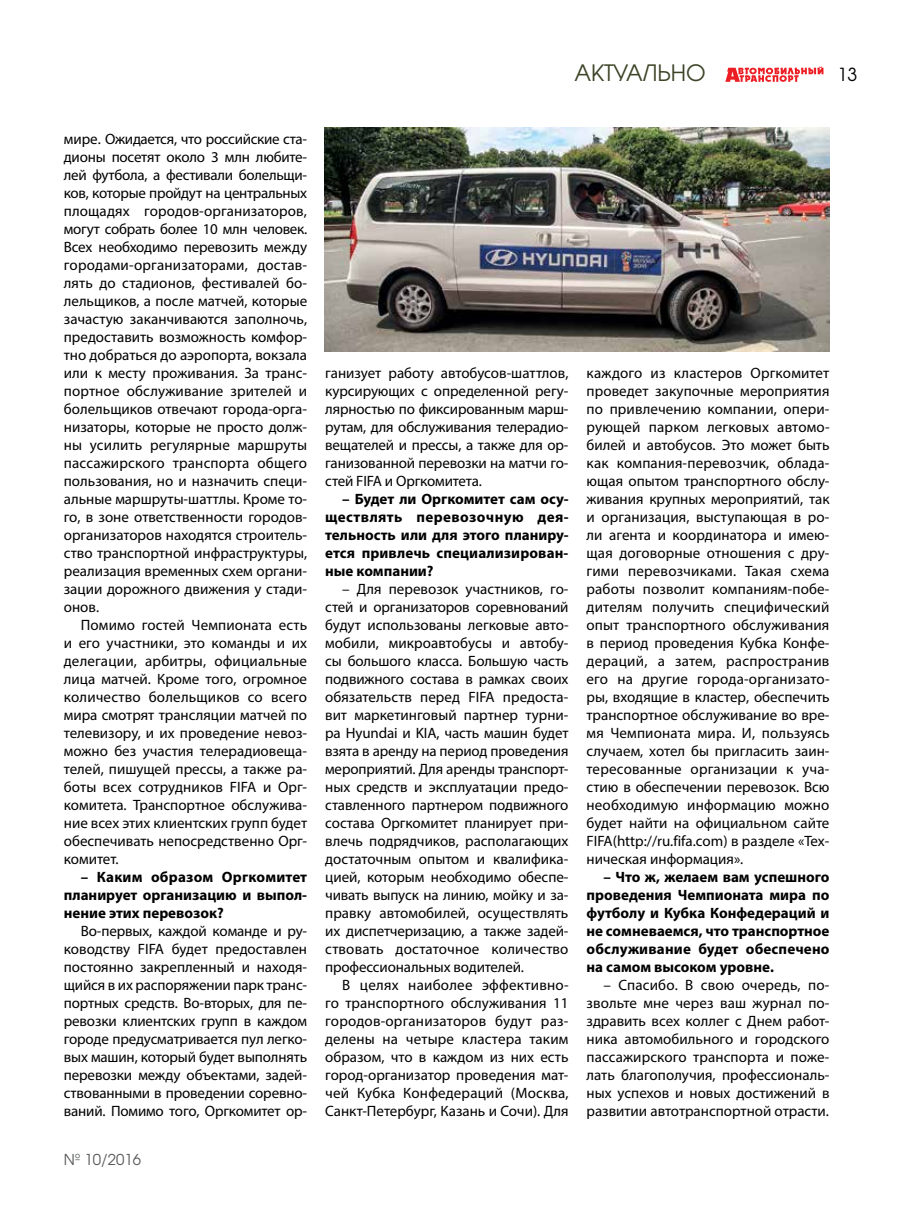
<style>
.page{position:relative;width:915px;height:1212px;background:#fff}
.page>*{position:absolute;margin:0;border:0;box-sizing:border-box;transform-origin:0 0}
.t1{font:22.5px "AG Avalanche C";color:#3c4427}
.t2{font:18px "AG Avalanche C";color:#000}
.t3{font:15px/18px "Myriad Pro";color:#000;text-align:justify}
.t4{font:700 15px/18px "Myriad Pro";color:#000;text-align:justify}
.t5{font:15px "AG Avalanche C";color:#58595b}
</style>
<div class="page">
<svg style="left:725px;top:66px;width:98px;height:16px"></svg>
<img style="left:324px;top:128px;width:505px;height:224px">
<h1 class="t1" style="left:574px;top:59px;width:133px">АКТУАЛЬНО</h1>
<p class="t2" style="left:837px;top:63px;width:21px">13</p>
<p class="t3" style="left:64px;top:130px;width:245px">мире. Ожидается, что российские ста&shy;дионы посетят около 3 млн любите&shy;лей футбола, а фестивали болельщи&shy;ков, которые пройдут на центральных площадях городов-организаторов, могут собрать более 10 млн человек.<br>Всех необходимо перевозить между городами-организаторами, достав&shy;лять до стадионов, фестивалей бо&shy;лельщиков, а после матчей, которые зачастую заканчиваются заполночь, предоставить возможность комфор&shy;тно добраться до аэропорта, вокзала или к месту проживания. За транс&shy;портное обслуживание зрителей и болельщиков отвечают города-орга&shy;низаторы, которые не просто долж&shy;ны усилить регулярные маршруты пассажирского транспорта общего пользования, но и назначить специ&shy;альные маршруты-шаттлы. Кроме то&shy;го, в зоне ответственности городов&shy;организаторов находятся строитель&shy;ство транспортной инфраструктуры, реализация временных схем органи&shy;зации дорожного движения у стади&shy;онов.</p>
<p class="t3" style="left:64px;top:616px;width:245px;text-indent:17px">Помимо гостей Чемпионата есть и его участники, это команды и их делегации, арбитры, официальные лица матчей. Кроме того, огромное количество болельщиков со всего мира смотрят трансляции матчей по телевизору, и их проведение невоз&shy;можно без участия телерадиовеща&shy;телей, пишущей прессы, а также ра&shy;боты всех сотрудников FIFA и Орг&shy;комитета. Транспортное обслужива&shy;ние всех этих клиентских групп будет обеспечивать непосредственно Орг&shy;комитет.</p>
<p class="t4" style="left:64px;top:867px;width:245px;text-indent:17px">– Каким образом Оргкомитет планирует организацию и выпол&shy;нение этих перевозок?</p>
<p class="t3" style="left:64px;top:922px;width:245px;text-indent:17px">Во-первых, каждой команде и ру&shy;ководству FIFA будет предоставлен постоянно закрепленный и находя&shy;щийся в их распоряжении парк транс&shy;портных средств. Во-вторых, для пе&shy;ревозки клиентских групп в каждом городе предусматривается пул легко&shy;вых машин, который будет выполнять перевозки между объектами, задей&shy;ствованными в проведении соревно&shy;ваний. Помимо того, Оргкомитет ор-</p>
<p class="t5" style="left:64px;top:1150px;width:79px">№ 10/2016</p>
<p class="t3" style="left:325px;top:364px;width:245px">ганизует работу автобусов-шаттлов, курсирующих с определенной регу&shy;лярностью по фиксированным марш&shy;рутам, для обслуживания телерадио&shy;вещателей и прессы, а также для ор&shy;ганизованной перевозки на матчи го&shy;стей FIFA и Оргкомитета.</p>
<p class="t4" style="left:325px;top:489px;width:245px;text-indent:17px">– Будет ли Оргкомитет сам осу&shy;ществлять перевозочную дея&shy;тельность или для этого планиру&shy;ется привлечь специализирован&shy;ные компании?</p>
<p class="t3" style="left:325px;top:580px;width:245px;text-indent:17px">– Для перевозок участников, го&shy;стей и организаторов соревнований будут использованы легковые авто&shy;мобили, микроавтобусы и автобу&shy;сы большого класса. Большую часть подвижного состава в рамках своих обязательств перед FIFA предоста&shy;вит маркетинговый партнер турни&shy;ра Hyundai и KIA, часть машин будет взята в аренду на период проведения мероприятий. Для аренды транспорт&shy;ных средств и эксплуатации предо&shy;ставленного партнером подвижного состава Оргкомитет планирует при&shy;влечь подрядчиков, располагающих достаточным опытом и квалифика&shy;цией, которым необходимо обеспе&shy;чивать выпуск на линию, мойку и за&shy;правку автомобилей, осуществлять их диспетчеризацию, а также задей&shy;ствовать достаточное количество профессиональных водителей.</p>
<p class="t3" style="left:325px;top:976px;width:245px;text-indent:17px">В целях наиболее эффективно&shy;го транспортного обслуживания 11 городов-организаторов будут раз&shy;делены на четыре кластера таким образом, что в каждом из них есть город-организатор проведения мат&shy;чей Кубка Конфедераций (Москва, Санкт-Петербург, Казань и Сочи). Для</p>
<p class="t3" style="left:586px;top:364px;width:244px">каждого из кластеров Оргкомитет проведет закупочные мероприятия по привлечению компании, опери&shy;рующей парком легковых автомо&shy;билей и автобусов. Это может быть как компания-перевозчик, облада&shy;ющая опытом транспортного обслу&shy;живания крупных мероприятий, так и организация, выступающая в ро&shy;ли агента и координатора и имею&shy;щая договорные отношения с дру&shy;гими перевозчиками. Такая схема работы позволит компаниям-побе&shy;дителям получить специфический опыт транспортного обслуживания в период проведения Кубка Конфе&shy;дераций, а затем, распространив его на другие города-организато&shy;ры, входящие в кластер, обеспечить транспортное обслуживание во вре&shy;мя Чемпионата мира. И, пользуясь случаем, хотел бы пригласить заин&shy;тересованные организации к уча&shy;стию в обеспечении перевозок. Всю необходимую информацию можно будет найти на официальном сайте FIFA(http://ru.fifa.com) в разделе «Тех&shy;ническая информация».</p>
<p class="t4" style="left:586px;top:867px;width:244px;text-indent:17px">– Что ж, желаем вам успешного проведения Чемпионата мира по футболу и Кубка Конфедераций и не сомневаемся, что транспортное обслуживание будет обеспечено на самом высоком уровне.</p>
<p class="t3" style="left:586px;top:976px;width:244px;text-indent:17px">– Спасибо. В свою очередь, по&shy;звольте мне через ваш журнал по&shy;здравить всех коллег с Днем работ&shy;ника автомобильного и городского пассажирского транспорта и поже&shy;лать благополучия, профессиональ&shy;ных успехов и новых достижений в развитии автотранспортной отрасти.</p>
</div>
